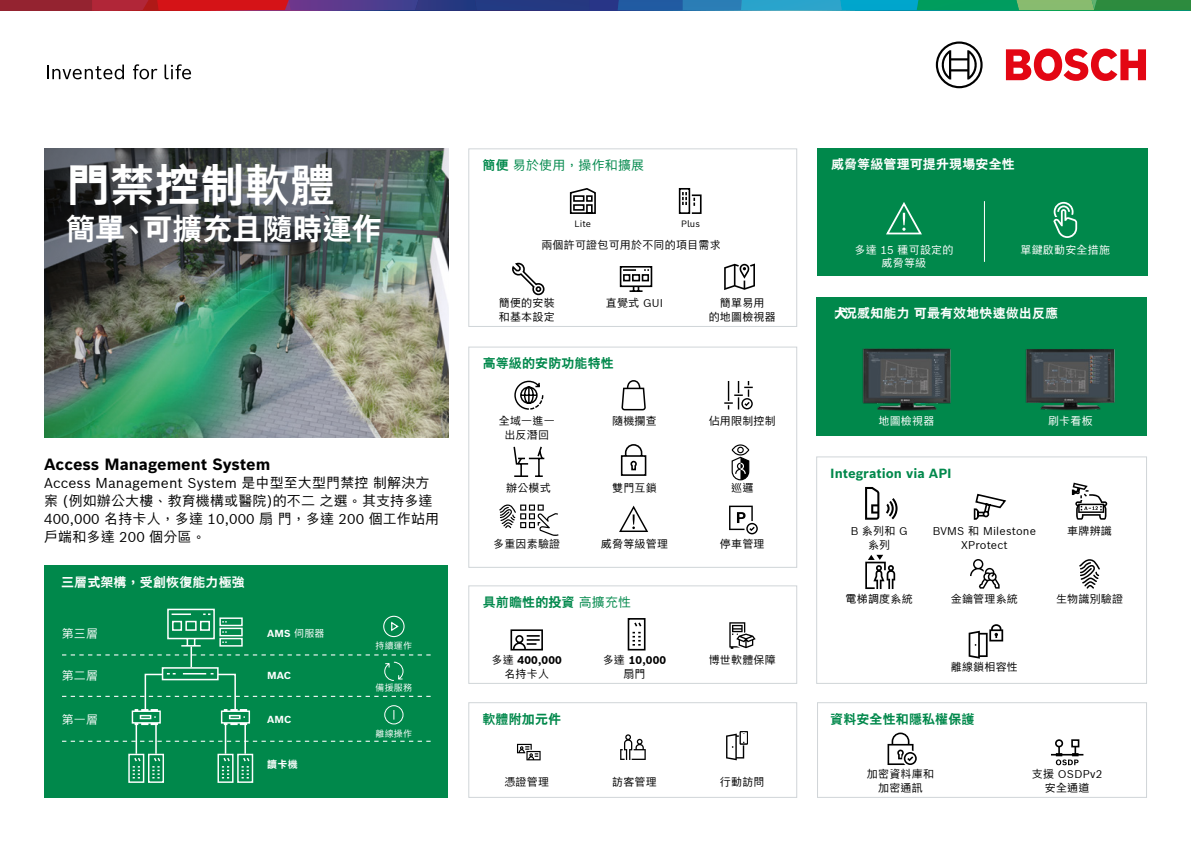
<style>
.page{position:relative;width:1191px;height:842px;background:#fff}
.page>*{position:absolute;margin:0;border:0;box-sizing:border-box;transform-origin:0 0}
.t1{font:700 45px "Bosch Sans CHT";color:#fff}
.t2{font:700 30px "Bosch Sans CHT";letter-spacing:-.005em;color:#fff}
.t3{font:700 16px "Bosch Sans";color:#000}
.t4{font:14px/18px "Bosch Sans CHT";letter-spacing:.01em;color:#000}
.t5{font:700 13px "Bosch Sans CHT";letter-spacing:.01em;color:#fff}
.t6{font:700 13px "Bosch Sans CHT";letter-spacing:.01em;color:#00884b}
.t7{font:700 13px "Bosch Sans";color:#00884b}
.t8{font:13px "Bosch Sans CHT";letter-spacing:.01em;color:#00884b}
.t9{font:12px "Bosch Sans CHT";letter-spacing:.02em;color:#fff}
.t10{font:11px/14px "Bosch Sans CHT";letter-spacing:.02em;color:#000;text-align:center}
.t11{font:11px "Bosch Sans CHT";letter-spacing:.02em;color:#fff}
.t12{font:700 11px/14px "Bosch Sans CHT";letter-spacing:.02em;color:#000;text-align:center}
.t13{font:700 10px "Bosch Sans CHT";letter-spacing:.02em;color:#fff}
.t14{font:700 10px "Bosch Sans";color:#fff}
.t15{font:9px "Bosch Sans CHT";letter-spacing:.02em;color:#fff}
.t16{font:9px "Bosch Sans";letter-spacing:-.005em;color:#000}
.s1{font-weight:400}
.s2{font-weight:700}
</style>
<div class="page">
<div style="left:44px;top:566px;width:404px;height:232px;background:#00884b"></div>
<div style="left:817px;top:702px;width:330px;height:96px;background:#fff;border:1px solid #d0d5d8"></div>
<div style="left:468px;top:148px;width:329px;height:179px;background:#fff;border:1px solid #d0d5d8"></div>
<div style="left:468px;top:347px;width:329px;height:221px;background:#fff;border:1px solid #d0d5d8"></div>
<div style="left:468px;top:585px;width:329px;height:99px;background:#fff;border:1px solid #d0d5d8"></div>
<svg style="left:619px;top:266px;width:34px;height:26px"></svg>
<svg style="left:724px;top:263px;width:31px;height:27px"></svg>
<svg style="left:569px;top:188px;width:27px;height:26px"></svg>
<svg style="left:512px;top:262px;width:33px;height:34px"></svg>
<svg style="left:887px;top:732px;width:29px;height:33px"></svg>
<hr style="left:190px;top:646px;width:2px;height:21px;background:#fff">
<hr style="left:136px;top:723px;width:1px;height:31px;background:#fff">
<hr style="left:155px;top:723px;width:2px;height:31px;background:#fff">
<svg style="left:128px;top:753px;width:36px;height:30px"></svg>
<hr style="left:225px;top:723px;width:1px;height:31px;background:#fff">
<hr style="left:244px;top:723px;width:2px;height:31px;background:#fff">
<svg style="left:217px;top:753px;width:37px;height:30px"></svg>
<svg style="left:167px;top:608px;width:76px;height:39px"></svg>
<svg style="left:62px;top:654px;width:369px;height:1px"></svg>
<svg style="left:62px;top:741px;width:369px;height:1px"></svg>
<svg style="left:678px;top:188px;width:24px;height:26px"></svg>
<svg style="left:1051px;top:739px;width:33px;height:26px"></svg>
<svg style="left:513px;top:446px;width:32px;height:31px"></svg>
<svg style="left:514px;top:380px;width:30px;height:30px"></svg>
<svg style="left:510px;top:629px;width:33px;height:22px"></svg>
<svg style="left:627px;top:618px;width:19px;height:33px"></svg>
<div style="left:383px;top:616px;width:21px;height:21px;border:1px solid #fff;border-radius:50%"></div>
<svg style="left:391px;top:621px;width:8px;height:11px"></svg>
<svg style="left:62px;top:661px;width:369px;height:65px"></svg>
<svg style="left:724px;top:381px;width:29px;height:28px"></svg>
<svg style="left:620px;top:444px;width:27px;height:32px"></svg>
<svg style="left:731px;top:444px;width:19px;height:37px"></svg>
<div style="left:468px;top:702px;width:329px;height:96px;background:#fff;border:1px solid #d0d5d8"></div>
<img style="left:44px;top:148px;width:404px;height:289px">
<svg style="left:621px;top:380px;width:25px;height:30px"></svg>
<svg style="left:619px;top:506px;width:29px;height:26px"></svg>
<svg style="left:729px;top:506px;width:29px;height:28px"></svg>
<svg style="left:729px;top:622px;width:26px;height:27px"></svg>
<svg style="left:499px;top:504px;width:59px;height:31px"></svg>
<svg style="left:620px;top:734px;width:26px;height:26px"></svg>
<svg style="left:517px;top:744px;width:23px;height:16px"></svg>
<svg style="left:726px;top:731px;width:22px;height:29px"></svg>
<div style="left:817px;top:148px;width:330px;height:128px;background:#00884b"></div>
<div style="left:816px;top:456px;width:331px;height:228px;background:#fff;border:1px solid #d0d5d8"></div>
<div style="left:817px;top:297px;width:330px;height:139px;background:#00884b"></div>
<img style="left:862px;top:348px;width:89px;height:63px">
<svg style="left:886px;top:202px;width:36px;height:33px"></svg>
<hr style="left:984px;top:201px;width:1px;height:61px;background:#fff">
<svg style="left:973px;top:493px;width:34px;height:27px"></svg>
<svg style="left:1053px;top:202px;width:24px;height:36px"></svg>
<img style="left:1025px;top:349px;width:90px;height:62px">
<svg style="left:865px;top:487px;width:32px;height:33px"></svg>
<svg style="left:1071px;top:483px;width:36px;height:37px"></svg>
<svg style="left:970px;top:559px;width:29px;height:30px"></svg>
<svg style="left:865px;top:555px;width:30px;height:34px"></svg>
<svg style="left:968px;top:624px;width:35px;height:35px"></svg>
<svg style="left:1079px;top:559px;width:21px;height:30px"></svg>
<div style="left:1px;top:0;width:91px;height:10px;background:#942330"></div>
<svg style="left:92px;top:0;width:1099px;height:10px"></svg>
<svg style="left:47px;top:64px;width:145px;height:16px"></svg>
<svg style="left:1006px;top:49px;width:140px;height:32px"></svg>
<svg style="left:935px;top:41px;width:47px;height:47px"></svg>
<h1 class="t1" style="left:66px;top:152px;width:271px">門禁控制軟體</h1>
<h2 class="t2" style="left:66px;top:206px;width:317px">簡單、可擴充且隨時運作</h2>
<h3 class="t3" style="left:44px;top:453px;width:228px">Access Management System</h3>
<p class="t4" style="left:44px;top:473px;width:397px">Access Management System 是中型至大型門禁控 制解決方案 (例如辦公大樓、教育機構或醫院)的不二 之選。其支持多達<br>400,000 名持卡人，多達 10,000 扇 門，多達 200 個工作站用戶端和多達 200 個分區。</p>
<p class="t5" style="left:61px;top:572px;width:185px">三層式架構，受創恢復能力極強</p>
<p class="t9" style="left:62px;top:625px;width:38px">第三層</p>
<p class="t9" style="left:62px;top:667px;width:38px">第二層</p>
<p class="t13" style="left:267px;top:626px;width:59px">AMS <span class="s1">伺服器</span></p>
<p class="t14" style="left:267px;top:669px;width:26px">MAC</p>
<p class="t9" style="left:62px;top:710px;width:38px">第一層</p>
<p class="t14" style="left:267px;top:713px;width:26px">AMC</p>
<p class="t13" style="left:267px;top:756px;width:32px">讀卡機</p>
<p class="t15" style="left:375px;top:639px;width:38px">持續運作</p>
<p class="t15" style="left:375px;top:681px;width:38px">備援服務</p>
<p class="t15" style="left:375px;top:727px;width:38px">離線操作</p>
<p class="t8" style="left:482px;top:155px;width:163px"><span class="s2">簡便</span> 易於使用，操作和擴展</p>
<p class="t16" style="left:574px;top:218px;width:18px">Lite</p>
<p class="t16" style="left:681px;top:218px;width:20px">Plus</p>
<p class="t10" style="left:541px;top:237px;width:181px">兩個許可證包可用於不同的項目需求</p>
<p class="t10" style="left:499px;top:296px;width:57px;text-align:left">簡便的安裝和基本設定</p>
<p class="t10" style="left:606px;top:296px;width:59px">直覺式 GUI</p>
<p class="t6" style="left:483px;top:353px;width:133px">高等級的安防功能特性</p>
<p class="t10" style="left:708px;top:296px;width:69px">簡單易用<br>的地圖檢視器</p>
<p class="t10" style="left:499px;top:414px;width:57px">全域一進一出反潛回</p>
<p class="t10" style="left:612px;top:414px;width:46px">隨機攔查</p>
<p class="t10" style="left:708px;top:414px;width:69px">佔用限制控制</p>
<p class="t10" style="left:506px;top:481px;width:46px">辦公模式</p>
<p class="t10" style="left:493px;top:536px;width:69px">多重因素驗證</p>
<p class="t10" style="left:612px;top:481px;width:46px">雙門互鎖</p>
<p class="t10" style="left:601px;top:536px;width:69px">威脅等級管理</p>
<p class="t10" style="left:731px;top:481px;width:24px">巡邏</p>
<p class="t10" style="left:720px;top:536px;width:46px">停車管理</p>
<p class="t5" style="left:831px;top:155px;width:185px">威脅等級管理可提升現場安全性</p>
<p class="t11" style="left:854px;top:242px;width:101px">多達 15 種可設定的</p>
<p class="t11" style="left:1020px;top:242px;width:91px">單鍵啟動安全措施</p>
<p class="t11" style="left:881px;top:255px;width:46px">威脅等級</p>
<p class="t5" style="left:831px;top:303px;width:229px">狀況感知能力 可最有效地快速做出反應</p>
<p class="t11" style="left:878px;top:413px;width:57px">地圖檢視器</p>
<p class="t11" style="left:1048px;top:413px;width:46px">刷卡看板</p>
<p class="t7" style="left:830px;top:464px;width:123px">Integration via API</p>
<p class="t10" style="left:850px;top:523px;width:59px">B 系列和 G系列</p>
<p class="t10" style="left:932px;top:523px;width:105px">BVMS 和 Milestone<br>XProtect</p>
<p class="t10" style="left:1067px;top:523px;width:46px">車牌辨識</p>
<p class="t10" style="left:950px;top:591px;width:69px">金鑰管理系統</p>
<p class="t6" style="left:483px;top:592px;width:150px">具前瞻性的投資 <span class="s1">高擴充性</span></p>
<p class="t10" style="left:1056px;top:591px;width:69px">生物識別驗證</p>
<p class="t10" style="left:845px;top:591px;width:69px">電梯調度系統</p>
<p class="t12" style="left:491px;top:652px;width:72px"><span class="s1">多達</span> 400,000<span class="s1">名持卡人</span></p>
<p class="t12" style="left:603px;top:652px;width:65px"><span class="s1">多達</span> 10,000<span class="s1">扇門</span></p>
<p class="t10" style="left:708px;top:652px;width:69px">博世軟體保障</p>
<p class="t6" style="left:482px;top:709px;width:80px">軟體附加元件</p>
<p class="t10" style="left:504px;top:775px;width:46px">憑證管理</p>
<p class="t10" style="left:612px;top:775px;width:46px">訪客管理</p>
<p class="t10" style="left:720px;top:775px;width:46px">行動訪問</p>
<p class="t10" style="left:950px;top:660px;width:69px">離線鎖相容性</p>
<p class="t6" style="left:830px;top:709px;width:146px">資料安全性和隱私權保護</p>
<p class="t10" style="left:867px;top:766px;width:69px">加密資料庫和加密通訊</p>
<p class="t10" style="left:1032px;top:766px;width:72px">支援 OSDPv2安全通道</p>
</div>
